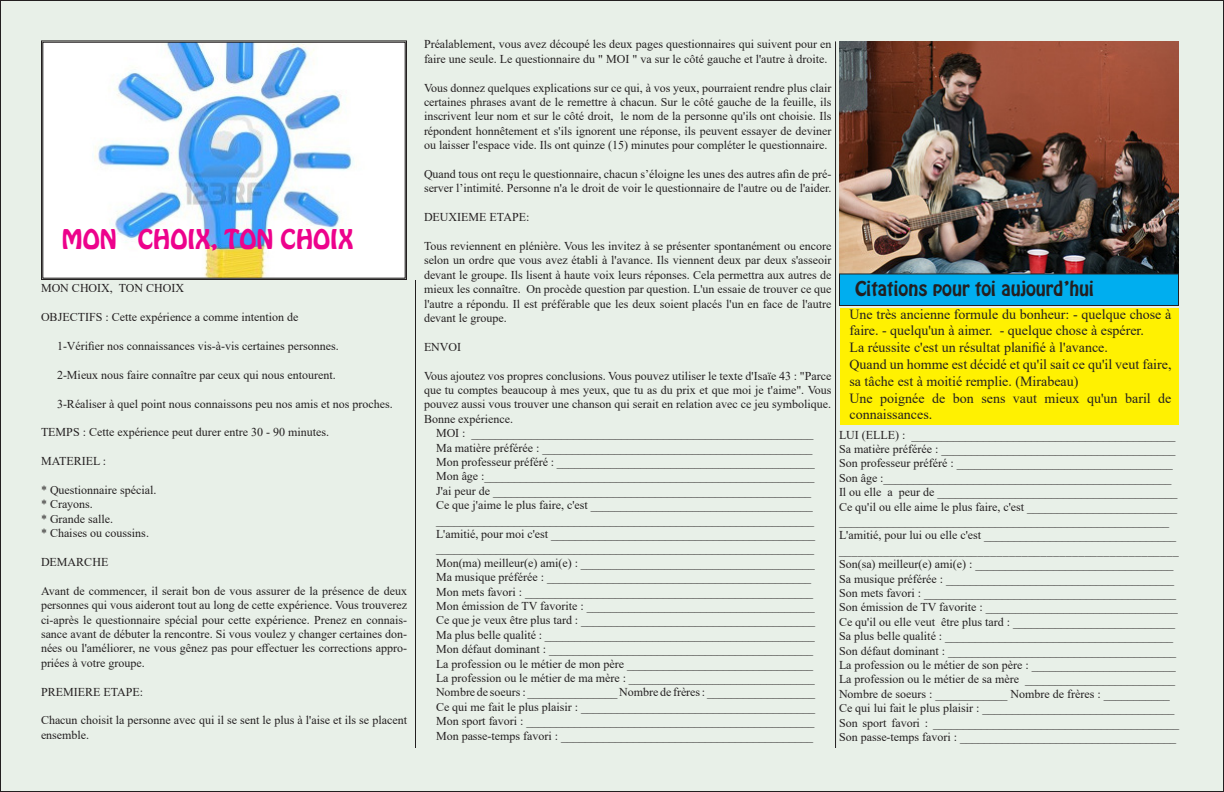
<style>
.page{position:relative;width:1224px;height:792px;background:#e8f0e8}
.page>*{position:absolute;margin:0;border:0;box-sizing:border-box;transform-origin:0 0}
.t1{font:24px "Hobo Std";color:#ed028c}
.t2{font:18px "Hobo Std";color:#231f20}
.t3{font:14px/16.8px "Times New Roman";color:#231f20}
.t4{font:12px/14.4px "Times New Roman";color:#231f20}
</style>
<div class="page">
<svg style="left:40px;top:40px;width:368px;height:240px;background:#6e6f6c"></svg>
<svg style="left:42px;top:42px;width:364px;height:237px"></svg>
<img style="left:839px;top:41px;width:340px;height:232px">
<svg style="left:838px;top:273px;width:342px;height:33px;background:#05a3df"></svg>
<div style="left:840px;top:309px;width:339px;height:116px;background:#fff101"></div>
<hr style="left:415px;top:280px;width:1px;height:468px;background:#231f20">
<hr style="left:835px;top:41px;width:1px;height:707px;background:#231f20">
<p class="t1" style="left:62px;top:223px;width:293px">MON CHOIX, TON CHOIX</p>
<p class="t4" style="left:41px;top:281px;width:145px">MON CHOIX, TON CHOIX</p>
<p class="t4" style="left:41px;top:310px;width:259px">OBJECTIFS : Cette expérience a comme intention de</p>
<p class="t4" style="left:57px;top:338px;width:283px">1-Vérifier nos connaissances vis-à-vis certaines personnes.</p>
<p class="t4" style="left:57px;top:367px;width:280px">2-Mieux nous faire connaître par ceux qui nous entourent.</p>
<p class="t4" style="left:57px;top:396px;width:337px">3-Réaliser à quel point nous connaissons peu nos amis et nos proches.</p>
<p class="t4" style="left:41px;top:425px;width:290px">TEMPS : Cette expérience peut durer entre 30 - 90 minutes.</p>
<p class="t4" style="left:41px;top:454px;width:67px">MATERIEL :</p>
<p class="t4" style="left:41px;top:482px;width:117px">* Questionnaire spécial.</p>
<p class="t4" style="left:41px;top:497px;width:53px">* Crayons.</p>
<p class="t4" style="left:41px;top:511px;width:74px">* Grande salle.</p>
<p class="t4" style="left:41px;top:526px;width:109px">* Chaises ou coussins.</p>
<p class="t4" style="left:41px;top:554px;width:69px">DEMARCHE</p>
<p class="t4" style="left:41px;top:583px;width:368px;text-align:justify">Avant de commencer, il serait bon de vous assurer de la présence de deux personnes qui vous aideront tout au long de cette expérience. Vous trouverez ci-après le questionnaire spécial pour cette expérience. Prenez en connais&shy;sance avant de débuter la rencontre. Si vous voulez y changer certaines don&shy;nées ou l'améliorer, ne vous gênez pas pour effectuer les corrections appro&shy;priées à votre groupe.</p>
<p class="t4" style="left:41px;top:684px;width:104px">PREMIERE ETAPE:</p>
<p class="t4" style="left:41px;top:713px;width:368px">Chacun choisit la personne avec qui il se sent le plus à l'aise et ils se placent ensemble.</p>
<p class="t4" style="left:424px;top:37px;width:409px">Préalablement, vous avez découpé les deux pages questionnaires qui suivent pour en faire une seule. Le questionnaire du " MOI " va sur le côté gauche et l'autre à droite.</p>
<p class="t4" style="left:424px;top:80px;width:409px;text-align:justify">Vous donnez quelques explications sur ce qui, à vos yeux, pourraient rendre plus clair certaines phrases avant de le remettre à chacun. Sur le côté gauche de la feuille, ils inscrivent leur nom et sur le côté droit, le nom de la personne qu'ils ont choisie. Ils répondent honnêtement et s'ils ignorent une réponse, ils peuvent essayer de deviner ou laisser l'espace vide. Ils ont quinze (15) minutes pour compléter le questionnaire.</p>
<p class="t4" style="left:424px;top:166px;width:409px">Quand tous ont reçu le questionnaire, chacun s’éloigne les unes des autres afin de pré&shy;server l’intimité. Personne n'a le droit de voir le questionnaire de l'autre ou de l'aider.</p>
<p class="t4" style="left:424px;top:210px;width:107px">DEUXIEME ETAPE:</p>
<p class="t4" style="left:424px;top:238px;width:409px;text-align:justify">Tous reviennent en plénière. Vous les invitez à se présenter spontanément ou encore selon un ordre que vous avez établi à l'avance. Ils viennent deux par deux s'asseoir devant le groupe. Ils lisent à haute voix leurs réponses. Cela permettra aux autres de mieux les connaître. On procède question par question. L'un essaie de trouver ce que l'autre a répondu. Il est préférable que les deux soient placés l'un en face de l'autre devant le groupe.</p>
<p class="t4" style="left:424px;top:339px;width:39px">ENVOI</p>
<p class="t4" style="left:424px;top:368px;width:409px;text-align:justify">Vous ajoutez vos propres conclusions. Vous pouvez utiliser le texte d'Isaïe 43 : "Parce que tu comptes beaucoup à mes yeux, que tu as du prix et que moi je t'aime". Vous pouvez aussi vous trouver une chanson qui serait en relation avec ce jeu symbolique.</p>
<p class="t4" style="left:424px;top:411px;width:91px">Bonne expérience.</p>
<p class="t4" style="left:436px;top:426px;width:379px">MOI : _________________________________________________________</p>
<p class="t4" style="left:436px;top:440px;width:378px">Ma matière préférée : _____________________________________________</p>
<p class="t4" style="left:436px;top:454px;width:380px">Mon professeur préféré : ___________________________________________</p>
<p class="t4" style="left:436px;top:469px;width:380px">Mon âge :_______________________________________________________</p>
<p class="t4" style="left:436px;top:483px;width:377px">J'ai peur de _____________________________________________________</p>
<p class="t4" style="left:436px;top:498px;width:378px">Ce que j'aime le plus faire, c'est _____________________________________</p>
<p class="t4" style="left:436px;top:512px;width:379px">_______________________________________________________________</p>
<p class="t4" style="left:436px;top:526px;width:381px">L'amitié, pour moi c'est ____________________________________________</p>
<p class="t4" style="left:436px;top:541px;width:379px">_______________________________________________________________</p>
<p class="t4" style="left:436px;top:555px;width:380px">Mon(ma) meilleur(e) ami(e) : _______________________________________</p>
<p class="t4" style="left:436px;top:570px;width:377px">Ma musique préférée : ____________________________________________</p>
<p class="t4" style="left:436px;top:584px;width:379px">Mon mets favori : ________________________________________________</p>
<p class="t4" style="left:436px;top:598px;width:380px">Mon émission de TV favorite : ______________________________________</p>
<p class="t4" style="left:436px;top:613px;width:381px">Ce que je veux être plus tard : _______________________________________</p>
<p class="t4" style="left:436px;top:627px;width:380px">Ma plus belle qualité : _____________________________________________</p>
<p class="t4" style="left:436px;top:642px;width:379px">Mon défaut dominant : ____________________________________________</p>
<p class="t4" style="left:436px;top:656px;width:379px">La profession ou le métier de mon père _______________________________</p>
<p class="t4" style="left:436px;top:670px;width:380px">La profession ou le métier de ma mère : _______________________________</p>
<p class="t4" style="left:436px;top:685px;width:381px">Nombre de soeurs : _______________ Nombre de frères : __________________</p>
<p class="t4" style="left:436px;top:699px;width:381px">Ce qui me fait le plus plaisir : _______________________________________</p>
<p class="t4" style="left:436px;top:714px;width:380px">Mon sport favori : ________________________________________________</p>
<p class="t4" style="left:436px;top:728px;width:379px">Mon passe-temps favori : __________________________________________</p>
<p class="t2" style="left:855px;top:277px;width:241px">Citations pour toi aujourd’hui</p>
<p class="t3" style="left:849px;top:305px;width:323px">Une très ancienne formule du bonheur: - quelque chose à faire. - quelqu'un à aimer. - quelque chose à espérer.</p>
<p class="t3" style="left:849px;top:339px;width:260px">La réussite c'est un résultat planifié à l'avance.</p>
<p class="t3" style="left:849px;top:355px;width:324px">Quand un homme est décidé et qu'il sait ce qu'il veut faire, sa tâche est à moitié remplie. (Mirabeau)</p>
<p class="t3" style="left:849px;top:389px;width:324px">Une poignée de bon sens vaut mieux qu'un baril de connaissances.</p>
<p class="t4" style="left:839px;top:427px;width:338px">LUI (ELLE) : ____________________________________________</p>
<p class="t4" style="left:839px;top:441px;width:338px">Sa matière préférée : _______________________________________</p>
<p class="t4" style="left:839px;top:456px;width:335px">Son professeur préféré : ____________________________________</p>
<p class="t4" style="left:839px;top:470px;width:334px">Son âge :________________________________________________</p>
<p class="t4" style="left:839px;top:485px;width:340px">Il ou elle a peur de ________________________________________</p>
<p class="t4" style="left:839px;top:499px;width:340px">Ce qu'il ou elle aime le plus faire, c'est _________________________</p>
<p class="t4" style="left:839px;top:513px;width:331px">_______________________________________________________</p>
<p class="t4" style="left:839px;top:528px;width:339px">L'amitié, pour lui ou elle c'est ________________________________</p>
<p class="t4" style="left:839px;top:542px;width:341px">______________________________________________________<br>Son(sa) meilleur(e) ami(e) : _________________________________</p>
<p class="t4" style="left:839px;top:571px;width:337px">Sa musique préférée : ______________________________________</p>
<p class="t4" style="left:839px;top:585px;width:339px">Son mets favori : __________________________________________</p>
<p class="t4" style="left:839px;top:600px;width:340px">Son émission de TV favorite : ________________________________</p>
<p class="t4" style="left:839px;top:614px;width:338px">Ce qu'il ou elle veut être plus tard : ___________________________</p>
<p class="t4" style="left:839px;top:629px;width:336px">Sa plus belle qualité : ______________________________________</p>
<p class="t4" style="left:839px;top:643px;width:339px">Son défaut dominant : ______________________________________</p>
<p class="t4" style="left:839px;top:657px;width:338px">La profession ou le métier de son père : ________________________</p>
<p class="t4" style="left:839px;top:672px;width:338px">La profession ou le métier de sa mère _________________________</p>
<p class="t4" style="left:839px;top:686px;width:332px">Nombre de soeurs : ____________ Nombre de frères : ___________</p>
<p class="t4" style="left:839px;top:701px;width:337px">Ce qui lui fait le plus plaisir : ________________________________</p>
<p class="t4" style="left:839px;top:715px;width:342px">Son sport favori : _________________________________________<br>Son passe-temps favori : ____________________________________</p>
</div>
